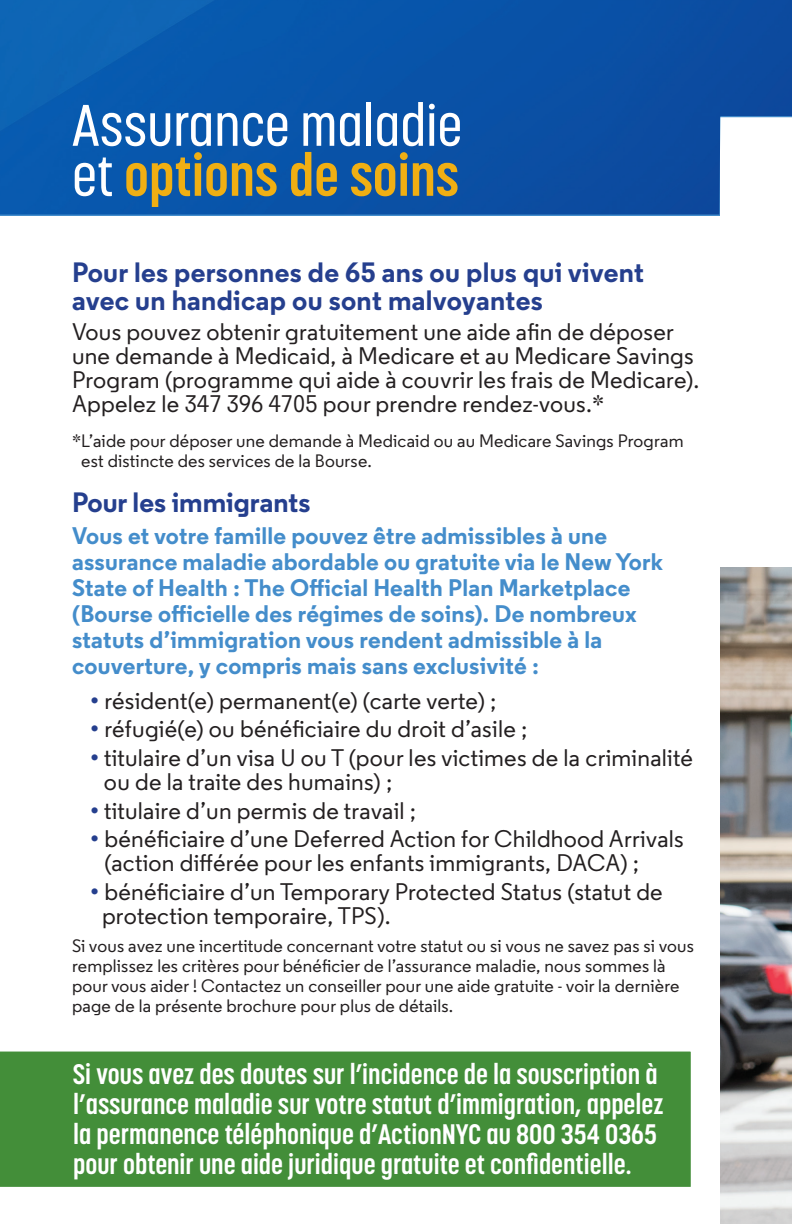
<style>
.page{position:relative;width:792px;height:1224px;background:#fff}
.page>*{position:absolute;margin:0;border:0;box-sizing:border-box;transform-origin:0 0}
.t1{font:500 58px/50px "Korolev Condensed";color:#fff}
.t2{font:700 28px/30px "Korolev Condensed";color:#fff}
.t3{font:700 28px/28px "A2 Regular";letter-spacing:.01em;color:#253f8e}
.t4{font:500 24px/24px "A2 Regular";letter-spacing:.01em;color:#231f20}
.t5{font:700 24px/26px "A2 Regular";letter-spacing:.01em;color:#448dcb}
.t6{font:500 18px/20px "A2 Regular";letter-spacing:.01em;color:#231f20}
.s1{font-weight:700;color:#f0af13}
.s2{font-weight:800;color:#253f8e}
</style>
<div class="page">
<img style="left:0;top:0;width:792px;height:215px">
<div style="left:0;top:1051px;width:691px;height:136px;background:#438e39"></div>
<img style="left:720px;top:567px;width:72px;height:657px">
<h1 class="t1" style="left:72px;top:100px;width:392px">Assurance maladie et <span class="s1">options de soins</span></h1>
<p class="t3" style="left:72px;top:258px;width:574px">Pour les personnes de 65 ans ou plus qui vivent avec un handicap ou sont malvoyantes</p>
<p class="t4" style="left:72px;top:320px;width:629px">Vous pouvez obtenir gratuitement une aide afin de déposer une demande à Medicaid, à Medicare et au Medicare Savings Program (programme qui aide à couvrir les frais de Medicare).<br>Appelez le 347 396 4705 pour prendre rendez-vous.*</p>
<p class="t6" style="left:81px;top:431px;width:604px;text-indent:-9px">*L’aide pour déposer une demande à Medicaid ou au Medicare Savings Program est distincte des services de la Bourse.</p>
<p class="t3" style="left:72px;top:488px;width:240px">Pour les immigrants</p>
<p class="t5" style="left:72px;top:522px;width:593px">Vous et votre famille pouvez être admissibles à une assurance maladie abordable ou gratuite via le New York State of Health : The Official Health Plan Marketplace (Bourse officielle des régimes de soins). De nombreux statuts d’immigration vous rendent admissible à la couverture, y compris mais sans exclusivité :</p>
<p class="t4" style="left:90px;top:688px;width:408px"><span class="s2">•</span> résident(e) permanent(e) (carte verte) ;</p>
<p class="t4" style="left:90px;top:717px;width:439px"><span class="s2">•</span> réfugié(e) ou bénéficiaire du droit d’asile ;</p>
<p class="t4" style="left:104px;top:746px;width:591px;text-indent:-14px"><span class="s2">•</span> titulaire d’un visa U ou T (pour les victimes de la criminalité ou de la traite des humains) ;</p>
<p class="t4" style="left:90px;top:798px;width:328px"><span class="s2">•</span> titulaire d’un permis de travail ;</p>
<p class="t4" style="left:104px;top:827px;width:581px;text-indent:-14px"><span class="s2">•</span> bénéficiaire d’une Deferred Action for Childhood Arrivals (action différée pour les enfants immigrants, DACA) ;</p>
<p class="t4" style="left:102px;top:880px;width:562px;text-indent:-12px"><span class="s2">•</span> bénéficiaire d’un Temporary Protected Status (statut de protection temporaire, TPS).</p>
<p class="t6" style="left:72px;top:936px;width:624px">Si vous avez une incertitude concernant votre statut ou si vous ne savez pas si vous remplissez les critères pour bénéficier de l’assurance maladie, nous sommes là pour vous aider ! Contactez un conseiller pour une aide gratuite - voir la dernière page de la présente brochure pour plus de détails.</p>
<p class="t2" style="left:73px;top:1059px;width:592px">Si vous avez des doutes sur l’incidence de la souscription à l’assurance maladie sur votre statut d’immigration, appelez la permanence téléphonique d’ActionNYC au 800 354 0365 pour obtenir une aide juridique gratuite et confidentielle.</p>
</div>
